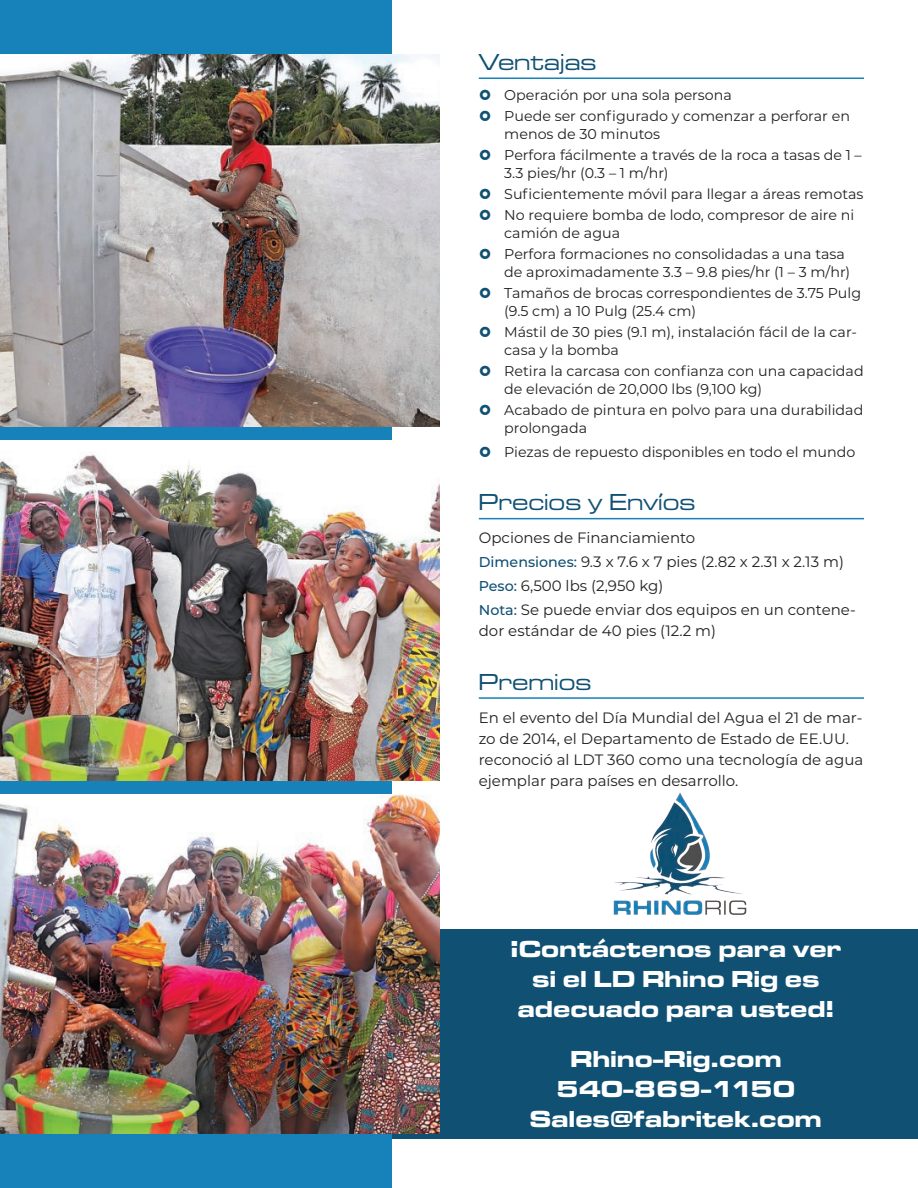
<style>
.page{position:relative;width:918px;height:1188px;background:#fff}
.page>*{position:absolute;margin:0;border:0;box-sizing:border-box;transform-origin:0 0}
.t1{font:24px/30px "Microgramma D Bold Exte";letter-spacing:.025em;color:#fff;text-align:center}
.t2{font:500 24px "Microgramma Ext D";letter-spacing:.025em;color:#105173}
.t3{font:15px/24px "Montserrat";color:#231f20}
.t4{font:14.25px/21px "Montserrat";color:#231f20}
.s1{font-weight:500;font-size:14.25px;color:#105173}
</style>
<div class="page">
<div style="left:0;top:929px;width:918px;height:210px;background:#105173"></div>
<div style="left:0;top:0;width:392px;height:1188px;background:#1782b9"></div>
<hr style="left:479px;top:78px;width:385px;height:1px;background:#1782b9">
<hr style="left:479px;top:518px;width:385px;height:1px;background:#1782b9">
<hr style="left:479px;top:697px;width:385px;height:2px;background:#1782b9">
<img style="left:613px;top:792px;width:134px;height:123px">
<img style="left:0;top:54px;width:440px;height:372px">
<img style="left:0;top:794px;width:440px;height:340px">
<img style="left:0;top:440px;width:440px;height:340px">
<h1 class="t2" style="left:479px;top:47px;width:119px">Ventajas</h1>
<p class="t4" style="left:504px;top:84px;width:347px">Operación por una sola persona<br>Puede ser configurado y comenzar a perforar en</p>
<p class="t4" style="left:504px;top:123px;width:359px">menos de 30 minutos<br>Perfora fácilmente a través de la roca a tasas de 1 –</p>
<p class="t4" style="left:504px;top:162px;width:361px">3.3 pies/hr (0.3 – 1 m/hr)<br>Suficientemente móvil para llegar a áreas remotas<br>No requiere bomba de lodo, compresor de aire ni</p>
<p class="t4" style="left:504px;top:222px;width:342px">camión de agua<br>Perfora formaciones no consolidadas a una tasa</p>
<p class="t4" style="left:504px;top:261px;width:358px">de aproximadamente 3.3 – 9.8 pies/hr (1 – 3 m/hr)<br>Tamaños de brocas correspondientes de 3.75 Pulg</p>
<p class="t4" style="left:504px;top:300px;width:354px">(9.5 cm) a 10 Pulg (25.4 cm)<br>Mástil de 30 pies (9.1 m), instalación fácil de la car-</p>
<p class="t4" style="left:504px;top:339px;width:361px">casa y la bomba<br>Retira la carcasa con confianza con una capacidad</p>
<p class="t4" style="left:504px;top:378px;width:361px">de elevación de 20,000 lbs (9,100 kg)<br>Acabado de pintura en polvo para una durabilidad</p>
<p class="t4" style="left:504px;top:415px;width:353px;line-height:24px">prolongada<br>Piezas de repuesto disponibles en todo el mundo</p>
<h1 class="t2" style="left:479px;top:487px;width:218px">Precios y Envíos</h1>
<p class="t3" style="left:479px;top:526px;width:379px">Opciones de Financiamiento<br><span class="s1">Dimensiones:</span> 9.3 x 7.6 x 7 pies (2.82 x 2.31 x 2.13 m)<br><span class="s1">Peso:</span> 6,500 lbs (2,950 kg)<br><span class="s1">Nota:</span> Se puede enviar dos equipos en un contene-</p>
<p class="t3" style="left:479px;top:619px;width:239px">dor estándar de 40 pies (12.2 m)</p>
<h1 class="t2" style="left:479px;top:667px;width:114px">Premios</h1>
<p class="t3" style="left:479px;top:706px;width:386px;line-height:21px">En el evento del Día Mundial del Agua el 21 de mar&shy;zo de 2014, el Departamento de Estado de EE.UU. reconoció al LDT 360 como una tecnología de agua ejemplar para países en desarrollo.</p>
<h1 class="t1" style="left:511px;top:934px;width:332px">¡Contáctenos para ver si el LD Rhino Rig es adecuado para usted!</h1>
<h1 class="t1" style="left:530px;top:1043px;width:293px">Rhino-Rig.com<br>540-869-1150<br>Sales@fabritek.com</h1>
</div>
